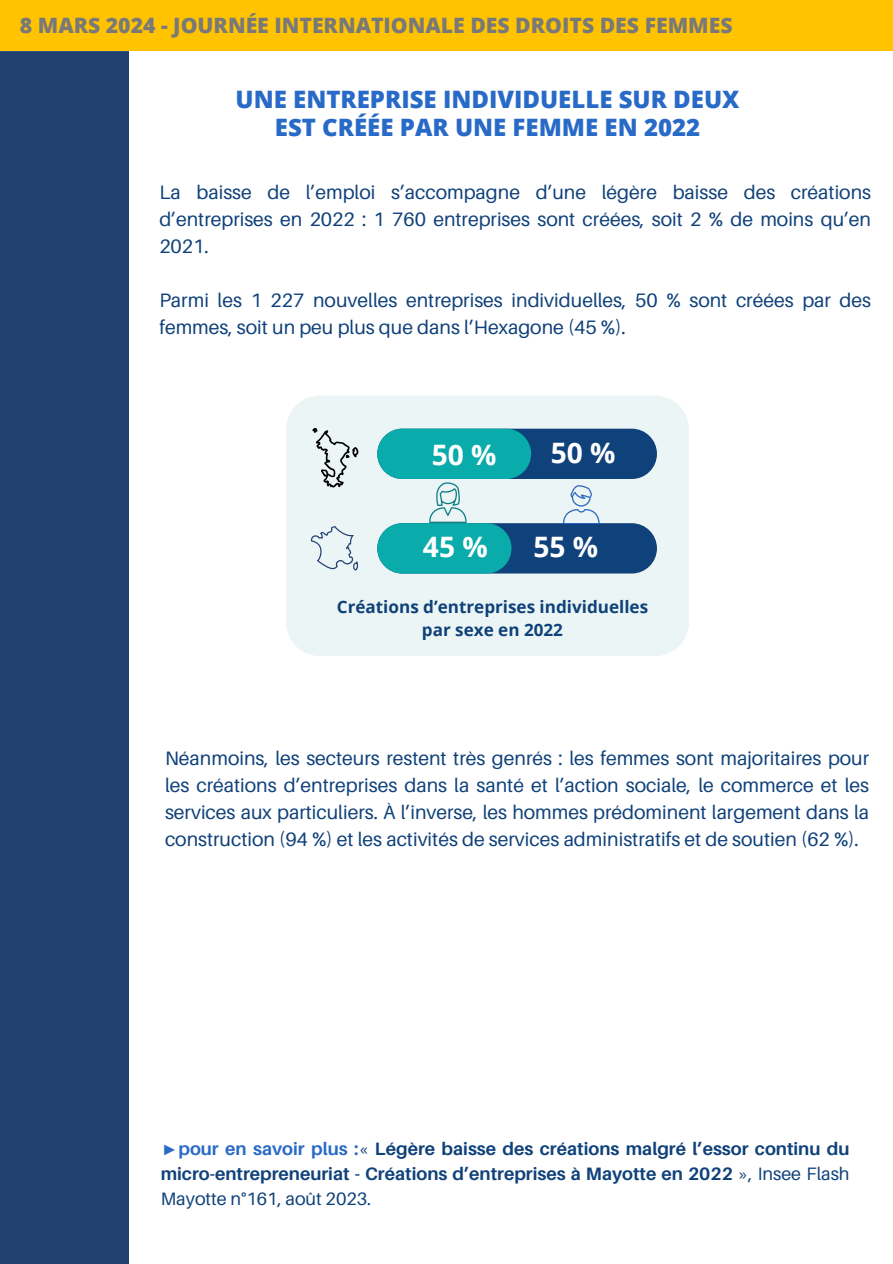
<style>
.page{position:relative;width:893px;height:1264px;background:#fff}
.page>*{position:absolute;margin:0;border:0;box-sizing:border-box;transform-origin:0 0}
.t1{font:700 28.2px "Open Sans";color:#fff}
.t2{font:800 24px/28.2px "Open Sans";color:#286ac7;text-align:center}
.t3{font:800 21.15px "Open Sans";color:#797979}
.t4{font:19.5px/27px "Aileron";color:#0f417a;text-align:justify}
.t5{font:700 18px/24.8px "Aileron";color:#0f417a;text-align:justify}
.t6{font:700 17.1px/23.1px "Open Sans";color:#0f417a;text-align:center}
.s1{font-family:"Liberation Serif";color:#286ac7}
.s2{color:#286ac7}
.s3{font-weight:400}
</style>
<div class="page">
<div style="left:0;top:0;width:892px;height:51px;background:#ffc300"></div>
<div style="left:0;top:51px;width:129px;height:1212px;background:#213f71"></div>
<div style="left:286px;top:396px;width:403px;height:260px;background:#ebf5f5"></div>
<div style="left:377px;top:428px;width:280px;height:51px;background:#0f417a;border-radius:25px"></div>
<div style="left:377px;top:428px;width:154px;height:51px;background:#0aacab;border-radius:25px"></div>
<div style="left:377px;top:523px;width:280px;height:50px;background:#0f417a;border-radius:25px"></div>
<div style="left:377px;top:523px;width:134px;height:50px;background:#0aacab;border-radius:25px"></div>
<svg style="left:312px;top:428px;width:46px;height:59px;background:#c6cece"></svg>
<svg style="left:311px;top:526px;width:47px;height:44px;background:#d4e1e6"></svg>
<img style="left:424px;top:479px;width:48px;height:45px">
<img style="left:558px;top:482px;width:45px;height:43px">
<h4 class="t3" style="left:20px;top:11px;width:714px">8 MARS 2024 - JOURNÉE INTERNATIONALE DES DROITS DES FEMMES</h4>
<h4 class="t2" style="left:235px;top:84px;width:505px">UNE ENTREPRISE INDIVIDUELLE SUR DEUX<br>EST CRÉÉE PAR UNE FEMME EN 2022</h4>
<p class="t4" style="left:159px;top:178px;width:713px">La baisse de l’emploi s’accompagne d’une légère baisse des créations d’entreprises en 2022 : 1 760 entreprises sont créées, soit 2 % de moins qu’en 2021.</p>
<h2 class="t4" style="left:159px;top:286px;width:713px">Parmi les 1 227 nouvelles entreprises individuelles, 50 % sont créées par des femmes, soit un peu plus que dans l’Hexagone (45 %).</h2>
<h1 class="t1" style="left:431px;top:435px;width:66px">50 %</h1>
<p class="t1" style="left:423px;top:527px;width:66px">45 %</p>
<p class="t1" style="left:550px;top:433px;width:66px">50 %</p>
<h1 class="t1" style="left:533px;top:527px;width:66px">55 %</h1>
<h5 class="t6" style="left:337px;top:595px;width:313px">Créations d’entreprises individuelles par sexe en 2022</h5>
<p class="t4" style="left:165px;top:744px;width:705px">Néanmoins, les secteurs restent très genrés : les femmes sont majoritaires pour les créations d’entreprises dans la santé et l’action sociale, le commerce et les services aux particuliers. À l’inverse, les hommes prédominent largement dans la construction (94 %) et les activités de services administratifs et de soutien (62 %).</p>
<p class="t5" style="left:161px;top:1135px;width:690px"><span class="s1">►</span><span class="s2">pour en savoir plus :</span><span class="s3">«</span> Légère baisse des créations malgré l’essor continu du micro-entrepreneuriat - Créations d’entreprises à Mayotte en 2022 <span class="s3">», Insee Flash Mayotte n°161, août 2023.</span></p>
</div>
